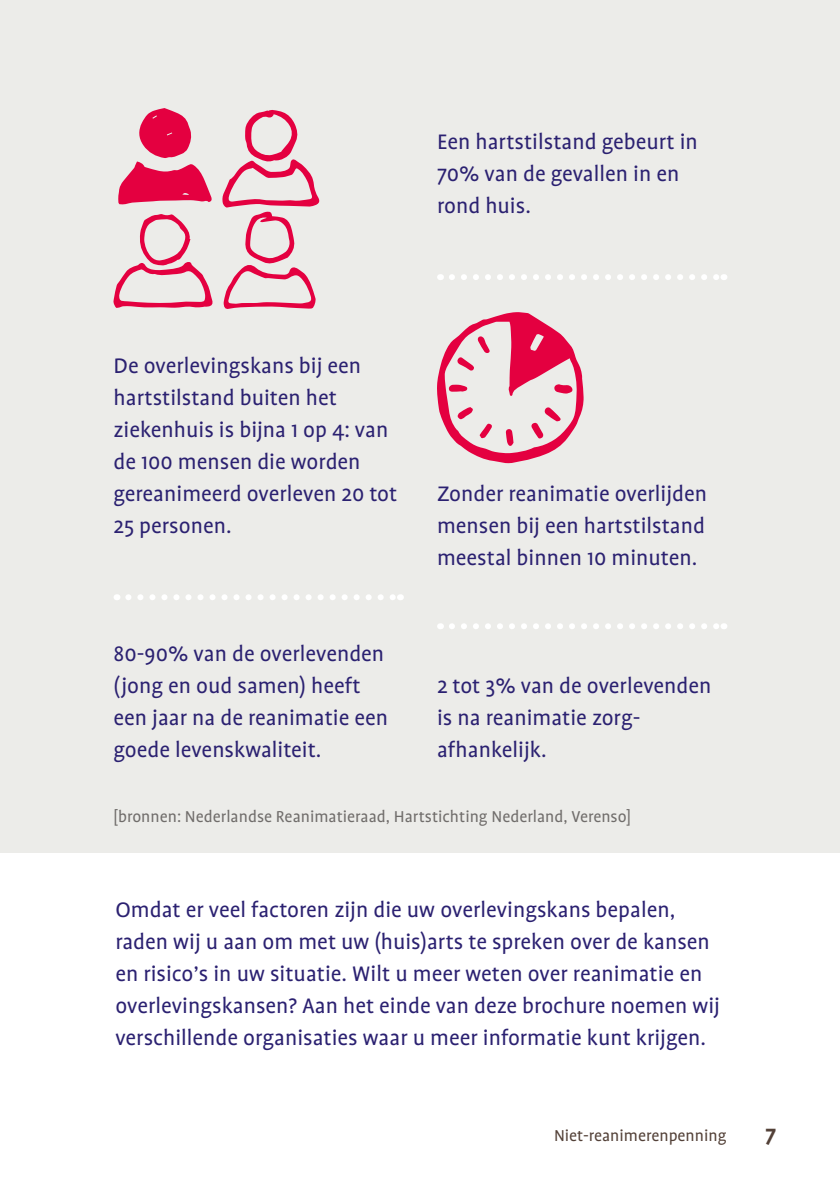
<style>
.page{position:relative;width:840px;height:1191px;background:#fff}
.page>*{position:absolute;margin:0;border:0;box-sizing:border-box;transform-origin:0 0}
.t1{font:24px/32px "Profile OT";color:#2b2171}
.t2{font:700 24px "Profile OT";color:#534138}
.t3{font:18px "Profile OT";color:#706d6b}
.t4{font:18px "Profile OT";color:#534138}
</style>
<div class="page">
<div style="left:0;top:0;width:839px;height:1191px;background:#ecece9"></div>
<svg style="left:451px;top:623px;width:266px;height:6px"></svg>
<svg style="left:451px;top:274px;width:266px;height:6px"></svg>
<svg style="left:128px;top:594px;width:266px;height:6px"></svg>
<svg style="left:437px;top:312px;width:146px;height:151px"></svg>
<svg style="left:118px;top:108px;width:94px;height:96px"></svg>
<svg style="left:222px;top:110px;width:98px;height:199px"></svg>
<svg style="left:113px;top:214px;width:100px;height:94px"></svg>
<div style="left:0;top:853px;width:839px;height:338px;background:#fff"></div>
<p class="t1" style="left:437px;top:126px;width:262px">Een hartstilstand gebeurt in<br>70% van de gevallen in en rond huis.</p>
<p class="t1" style="left:113px;top:350px;width:285px">De overlevingskans bij een hartstilstand buiten het ziekenhuis is bijna 1 op 4: van de 100 mensen die worden gereanimeerd overleven 20 tot<br>25 personen.</p>
<p class="t1" style="left:113px;top:638px;width:276px">80-90% van de overlevenden (jong en oud samen) heeft een jaar na de reanimatie een goede levenskwaliteit.</p>
<p class="t1" style="left:437px;top:478px;width:271px;text-align:justify">Zonder reanimatie overlijden mensen bij een hartstilstand meestal binnen 10 minuten.</p>
<p class="t1" style="left:437px;top:670px;width:276px">2 tot 3% van de overlevenden is na reanimatie zorg&shy;afhankelijk.</p>
<p class="t3" style="left:113px;top:806px;width:518px">[bronnen: Nederlandse Reanimatieraad, Hartstichting Nederland, Verenso]</p>
<p class="t1" style="left:115px;top:894px;width:606px">Omdat er veel factoren zijn die uw overlevingskans bepalen, raden wij u aan om met uw (huis)arts te spreken over de kansen en risico’s in uw situatie. Wilt u meer weten over reanimatie en overlevingskansen? Aan het einde van deze brochure noemen wij verschillende organisaties waar u meer informatie kunt krijgen.</p>
<p class="t4" style="left:553px;top:1125px;width:174px">Niet-reanimerenpenning</p>
<p class="t2" style="left:765px;top:1120px;width:12px">7</p>
</div>
